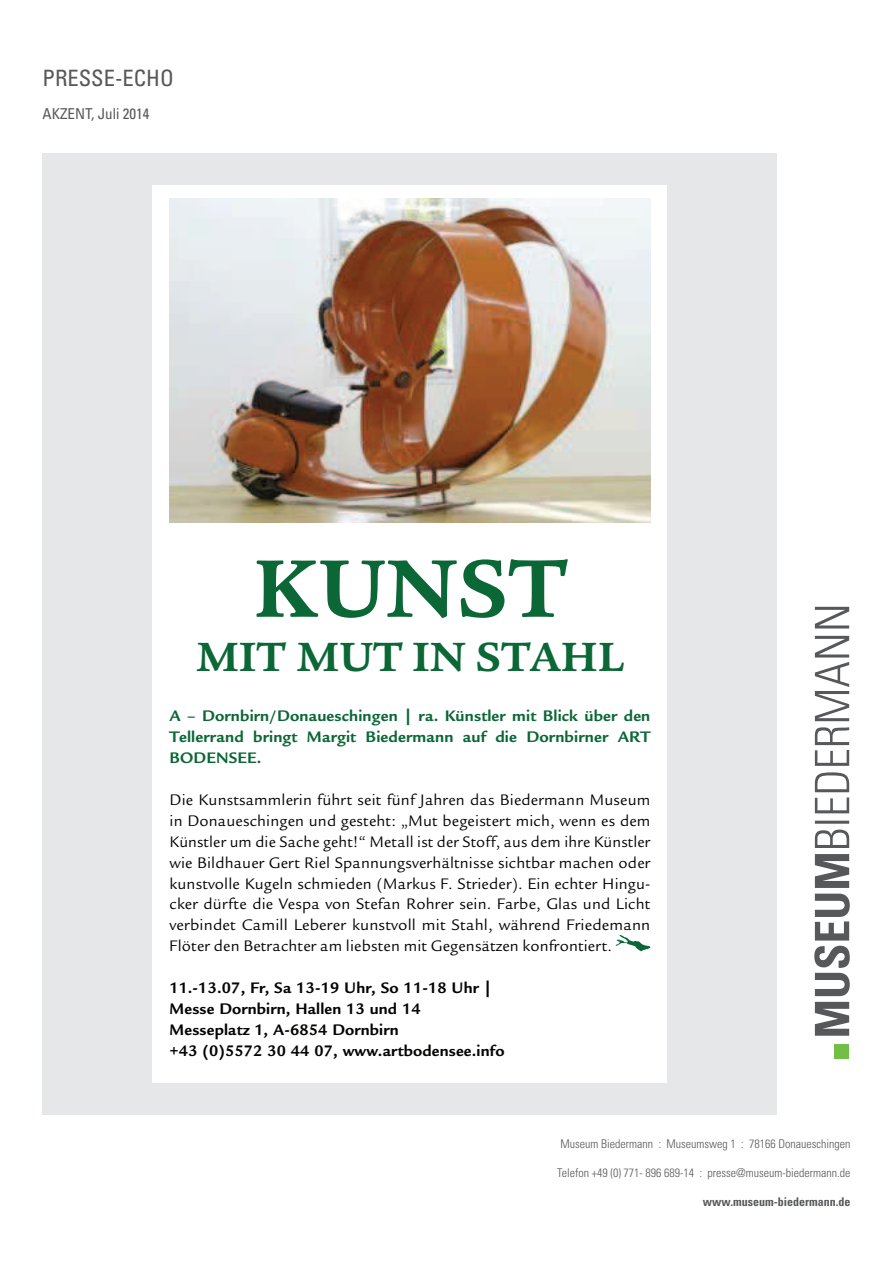
<style>
.page{position:relative;width:893px;height:1263px;background:#fff}
.page>*{position:absolute;margin:0;border:0;box-sizing:border-box;transform-origin:0 0}
.t1{font:700 88.5px "Legacy Serif Std";color:#0b6736}
.t2{font:700 44.25px "Legacy Serif Std";color:#0b6736}
.t3{font:condensed 22.5px "Univers";color:#57585a}
.t4{font:16.65px/20.9px "Legacy Sans LT";letter-spacing:.01em;color:#040503;text-align:justify}
.t5{font:700 16.65px/20.9px "Legacy Sans LT";letter-spacing:.01em;color:#040503}
.t6{font:700 16.65px/20.9px "Legacy Sans LT";letter-spacing:.01em;color:#0b6736;text-align:justify}
.t7{font:condensed 15px "Univers";color:#57585a}
.t8{font:300 condensed 12px "Univers";color:#57585a}
.t9{font:700 condensed 12px "Univers";color:#57585a}
</style>
<div class="page">
<div style="left:43px;top:153px;width:734px;height:961px;background:#e6e7e9"></div>
<div style="left:834px;top:1044px;width:15px;height:15px;background:#71bf44"></div>
<svg style="left:814px;top:607px;width:36px;height:429px"></svg>
<div style="left:153px;top:185px;width:514px;height:897px;background:#fff"></div>
<svg style="left:616px;top:934px;width:34px;height:17px"></svg>
<img style="left:170px;top:199px;width:480px;height:324px">
<h3 class="t3" style="left:43px;top:64px;width:133px">PRESSE-ECHO</h3>
<p class="t7" style="left:43px;top:104px;width:108px">AKZENT, JULI 2014</p>
<h1 class="t1" style="left:253px;top:534px;width:316px">KUNST</h1>
<h2 class="t2" style="left:196px;top:630px;width:430px">MIT MUT IN STAHL</h2>
<p class="t6" style="left:170px;top:707px;width:483px">A – Dornbirn/Donaueschingen | ra. Künstler mit Blick über den Tellerrand bringt Margit Biedermann auf die Dornbirner ART BODENSEE.</p>
<p class="t4" style="left:170px;top:791px;width:482px">Die Kunstsammlerin führt seit fünf Jahren das Biedermann Museum in Donaueschingen und gesteht: „Mut begeistert mich, wenn es dem Künstler um die Sache geht!“ Metall ist der Stoff, aus dem ihre Künstler wie Bildhauer Gert Riel Spannungsverhältnisse sichtbar machen oder kunstvolle Kugeln schmieden (Markus F. Strieder). Ein echter Hingu&shy;cker dürfte die Vespa von Stefan Rohrer sein. Farbe, Glas und Licht verbindet Camill Leberer kunstvoll mit Stahl, während Friedemann Flöter den Betrachter am liebsten mit Gegensätzen konfrontiert.</p>
<p class="t5" style="left:170px;top:978px;width:336px">11.-13.07, Fr, Sa 13-19 Uhr, So 11-18 Uhr | Messe Dornbirn, Hallen 13 und 14<br>Messeplatz 1, A-6854 Dornbirn<br>+43 (0)5572 30 44 07, www.artbodensee.info</p>
<p class="t8" style="left:561px;top:1137px;width:291px">Museum Biedermann : Museumsweg 1 : 78166 Donaueschingen</p>
<p class="t8" style="left:557px;top:1166px;width:295px">Telefon +49 (0) 771- 896 689-14 : presse@museum-biedermann.de</p>
<p class="t9" style="left:703px;top:1194px;width:149px">www.museum-biedermann.de</p>
</div>
